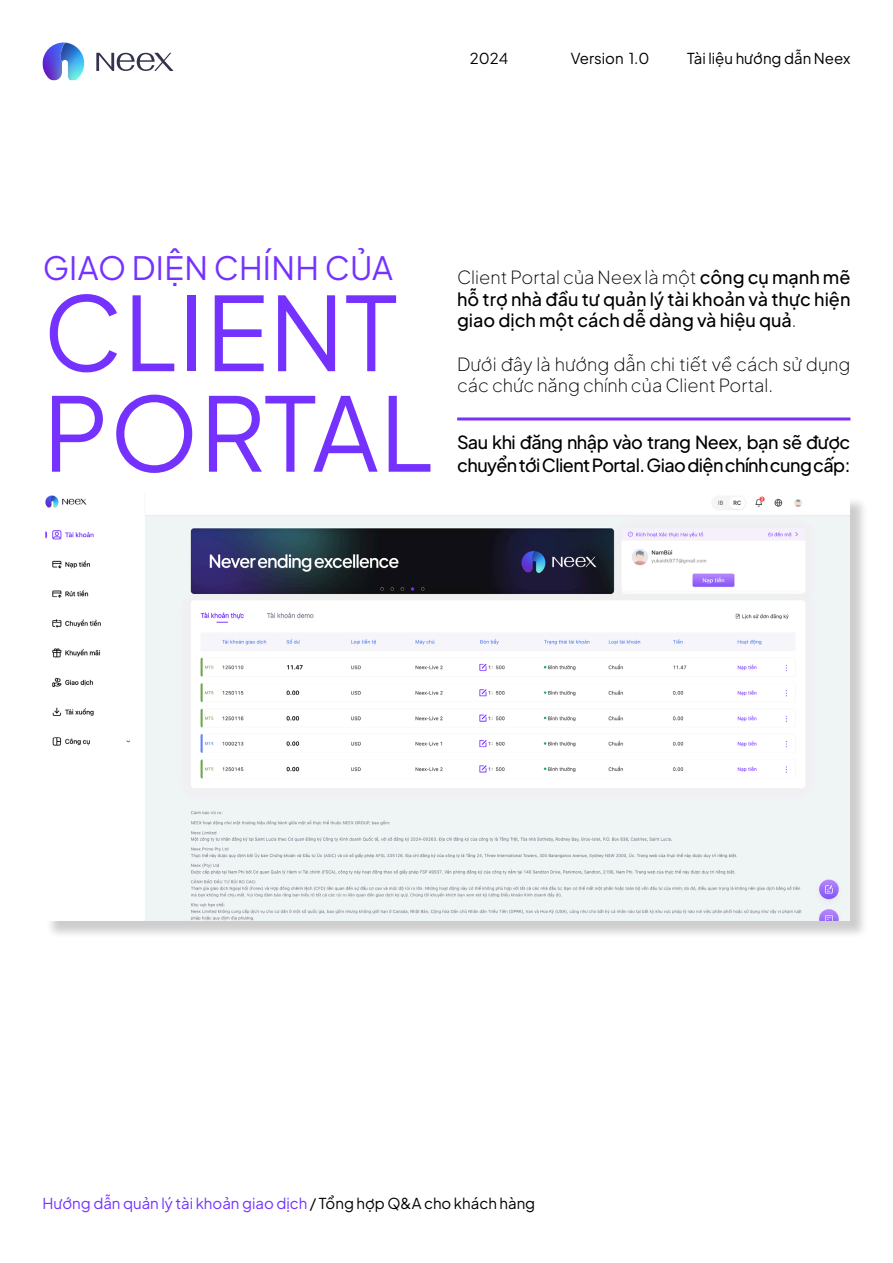
<style>
.page{position:relative;width:893px;height:1263px;background:#fff}
.page>*{position:absolute;margin:0;border:0;box-sizing:border-box;transform-origin:0 0}
.t1{font:101.85px "Plus Jakarta Sans";letter-spacing:.01em;color:#7532ff}
.t2{font:31.95px "Plus Jakarta Sans";letter-spacing:.01em;color:#7532ff}
.t3{font:500 18px/21.6px "Plus Jakarta Sans";letter-spacing:-.03em;color:#000;text-align:justify}
.t4{font:200 18px/21.6px "Plus Jakarta Sans";color:#000}
.t5{font:15px "Plus Jakarta Sans";color:#7532ff}
.t6{font:15px "Plus Jakarta Sans";color:#000}
.s1{font-weight:200}
.s2{color:#000}
</style>
<div class="page">
<img style="left:43px;top:43px;width:16px;height:37px">
<img style="left:59px;top:43px;width:25px;height:37px">
<svg style="left:96px;top:53px;width:78px;height:18px"></svg>
<hr style="left:457px;top:417px;width:393px;height:3px;background:#7a30fd">
<div style="left:46px;top:496px;width:822px;height:443px;background:#000;opacity:.2"></div>
<img style="left:45px;top:495px;width:805px;height:426px">
<p class="t6" style="left:470px;top:46px;width:40px">2024</p>
<p class="t6" style="left:571px;top:46px;width:80px">Version 1.0</p>
<p class="t6" style="left:687px;top:46px;width:165px">Tài liệu hướng dẫn Neex</p>
<p class="t2" style="left:43px;top:242px;width:352px">GIAO DIỆN CHÍNH CỦA</p>
<p class="t1" style="left:43px;top:250px;width:356px">CLIENT</p>
<p class="t1" style="left:43px;top:351px;width:392px">PORTAL</p>
<p class="t3" style="left:457px;top:265px;width:395px"><span class="s1">Client Portal của Neex là một</span> công cụ mạnh mẽ hỗ trợ nhà đầu tư quản lý tài khoản và thực hiện giao dịch một cách dễ dàng và hiệu quả<span class="s1">.</span></p>
<p class="t4" style="left:457px;top:351px;width:395px">Dưới đây là hướng dẫn chi tiết về cách sử dụng các chức năng chính của Client Portal.</p>
<p class="t3" style="left:457px;top:429px;width:395px;line-height:22.5px">Sau khi đăng nhập vào trang Neex, bạn sẽ được chuyển tới Client Portal. Giao diện chính cung cấp:</p>
<p class="t5" style="left:43px;top:1191px;width:494px">Hướng dẫn quản lý tài khoản giao dịch <span class="s2">/ Tổng hợp Q&amp;A cho khách hàng</span></p>
</div>
